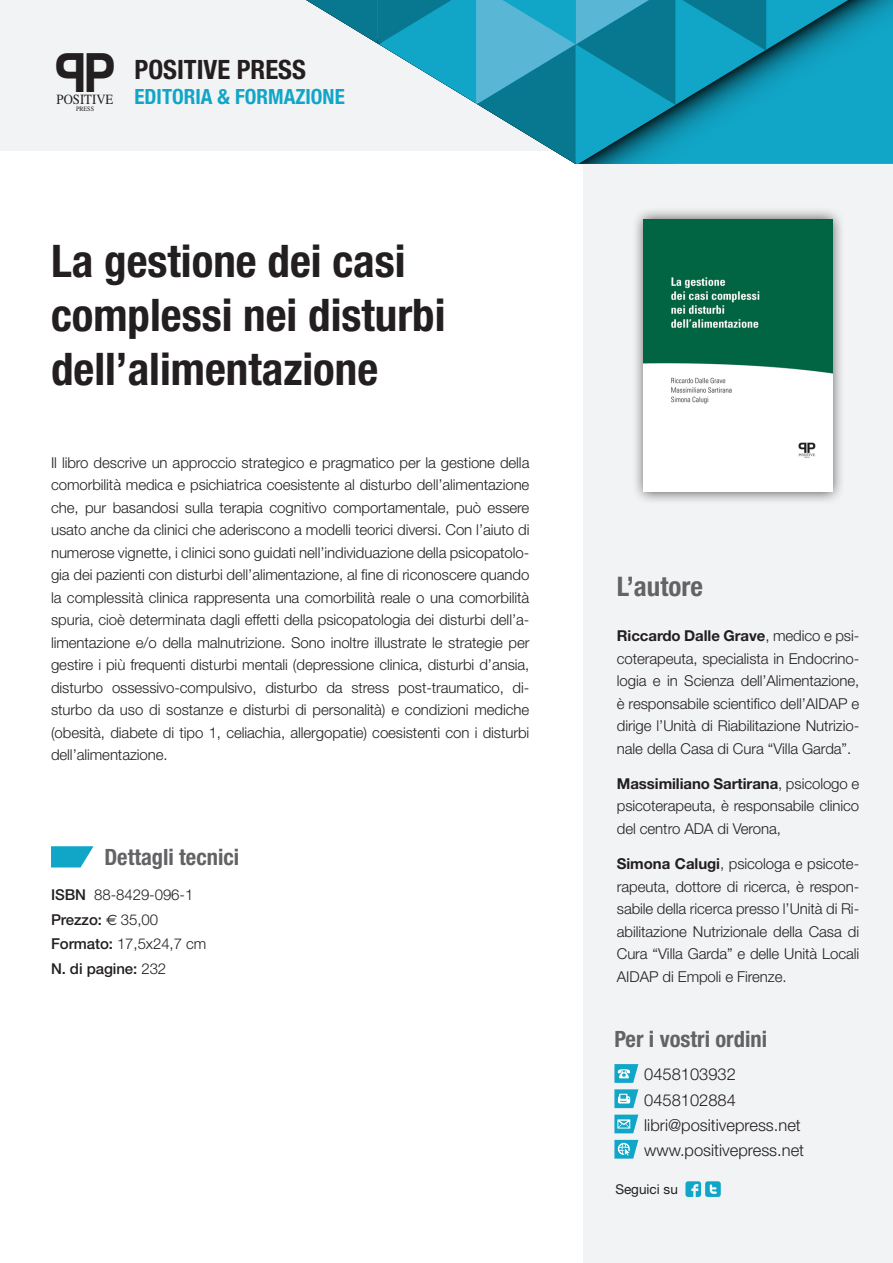
<style>
.page{position:relative;width:893px;height:1263px;background:#fff}
.page>*{position:absolute;margin:0;border:0;box-sizing:border-box;transform-origin:0 0}
.t1{font:700 54px "Helvetica";color:#231f20;scale:.91 1}
.t2{font:700 condensed 45px/54px "Helvetica Neue";color:#231f20}
.t3{font:700 condensed 27px "Helvetica Neue";color:#636366}
.t4{font:700 condensed 26.7px "Helvetica Neue";color:#231f20}
.t5{font:700 condensed 22.5px "Helvetica Neue";color:#636366}
.t6{font:700 condensed 21px "Helvetica Neue";color:#11a6c8}
.t7{font:300 16.5px/25.3px "Helvetica Neue";color:#231f20}
.t8{font:300 15px/22.5px "Helvetica Neue";letter-spacing:-.005em;color:#231f20;text-align:justify}
.t9{font:500 15px "Helvetica Neue";letter-spacing:-.005em;color:#231f20}
.t10{font:13.95px "Times";color:#231f20;scale:.91 1}
.t11{font:13.5px "Helvetica Neue";color:#231f20}
.t12{font:6.6px "Times";color:#231f20;scale:.91 1}
.s1{font-weight:500}
.s2{font-family:"Euro Sans";font-weight:400}
.s3{font-weight:300}
.s4{font-weight:700}
</style>
<div class="page">
<div style="left:0;top:0;width:893px;height:150px;background:#f2f3f4"></div>
<div style="left:583px;top:136px;width:310px;height:1127px;background:#f2f3f4"></div>
<svg style="left:675px;top:0;width:218px;height:164px;background:#0f99b9"></svg>
<svg style="left:306px;top:0;width:369px;height:164px"></svg>
<svg style="left:682px;top:0;width:84px;height:51px;background:#0c8fac"></svg>
<svg style="left:614px;top:1114px;width:24px;height:19px"></svg>
<svg style="left:614px;top:1064px;width:24px;height:19px"></svg>
<svg style="left:614px;top:1089px;width:24px;height:19px"></svg>
<svg style="left:614px;top:1140px;width:24px;height:18px"></svg>
<svg style="left:685px;top:1181px;width:16px;height:16px"></svg>
<div style="left:705px;top:1181px;width:16px;height:16px;background:#11a6c8;border-radius:3px"></div>
<svg style="left:710px;top:1184px;width:7px;height:10px"></svg>
<div style="left:631px;top:206px;width:214px;height:298px;background:#231f20;opacity:.75"></div>
<img style="left:644px;top:219px;width:188px;height:273px">
<svg style="left:51px;top:846px;width:43px;height:21px"></svg>
<h1 class="t1" style="left:83px;top:29px;width:38px">P</h1>
<p class="t12" style="left:76px;top:102px;width:21px">PRESS</p>
<p class="t10" style="left:57px;top:86px;width:64px">POSITIVE</p>
<h3 class="t4" style="left:134px;top:53px;width:173px">POSITIVE PRESS</h3>
<h3 class="t6" style="left:134px;top:84px;width:212px">EDITORIA &amp; FORMAZIONE</h3>
<p class="t2" style="left:51px;top:234px;width:396px">La gestione dei casi complessi nei disturbi dell’alimentazione</p>
<p class="t8" style="left:51px;top:451px;width:480px">Il libro descrive un approccio strategico e pragmatico per la gestione della comorbilità medica e psichiatrica coesistente al disturbo dell’alimentazione che, pur basandosi sulla terapia cognitivo comportamentale, può essere usato anche da clinici che aderiscono a modelli teorici diversi. Con l’aiuto di numerose vignette, i clinici sono guidati nell’individuazione della psicopatolo&shy;gia dei pazienti con disturbi dell’alimentazione, al fine di riconoscere quando la complessità clinica rappresenta una comorbilità reale o una comorbilità spuria, cioè determinata dagli effetti della psicopatologia dei disturbi dell’a&shy;limentazione e/o della malnutrizione. Sono inoltre illustrate le strategie per gestire i più frequenti disturbi mentali (depressione clinica, disturbi d’ansia, disturbo ossessivo-compulsivo, disturbo da stress post-traumatico, di&shy;sturbo da uso di sostanze e disturbi di personalità) e condizioni mediche (obesità, diabete di tipo 1, celiachia, allergopatie) coesistenti con i disturbi dell’alimentazione.</p>
<p class="t5" style="left:104px;top:844px;width:136px">Dettagli tecnici</p>
<p class="t8" style="left:51px;top:883px;width:144px"><span class="s1">ISBN</span> 88-8429-096-1</p>
<p class="t9" style="left:51px;top:910px;width:109px">Prezzo: <span class="s2">€</span> <span class="s3">35,00</span></p>
<p class="t8" style="left:51px;top:932px;width:157px"><span class="s1">Formato:</span> 17,5x24,7 cm</p>
<p class="t9" style="left:51px;top:959px;width:117px">N. di pagine: <span class="s3">232</span></p>
<p class="t3" style="left:617px;top:570px;width:87px">L’autore</p>
<p class="t8" style="left:617px;top:624px;width:244px"><span class="s4">Riccardo Dalle Grave</span>, medico e psi&shy;coterapeuta, specialista in Endocrino&shy;logia e in Scienza dell’Alimentazione, è responsabile scientifico dell’AIDAP e dirige l’Unità di Riabilitazione Nutrizio&shy;nale della Casa di Cura “Villa Garda”.</p>
<p class="t8" style="left:617px;top:772px;width:244px"><span class="s4">Massimiliano Sartirana</span>, psicologo e psicoterapeuta, è responsabile clinico del centro ADA di Verona,</p>
<p class="t8" style="left:617px;top:852px;width:244px"><span class="s4">Simona Calugi</span>, psicologa e psicote&shy;rapeuta, dottore di ricerca, è respon&shy;sabile della ricerca presso l’Unità di Ri&shy;abilitazione Nutrizionale della Casa di Cura “Villa Garda” e delle Unità Locali AIDAP di Empoli e Firenze.</p>
<h3 class="t5" style="left:614px;top:1025px;width:154px">Per i vostri ordini</h3>
<p class="t7" style="left:644px;top:1061px;width:161px">0458103932<br>0458102884 libri@positivepress.net www.positivepress.net</p>
<p class="t11" style="left:615px;top:1181px;width:64px">Seguici su</p>
</div>
